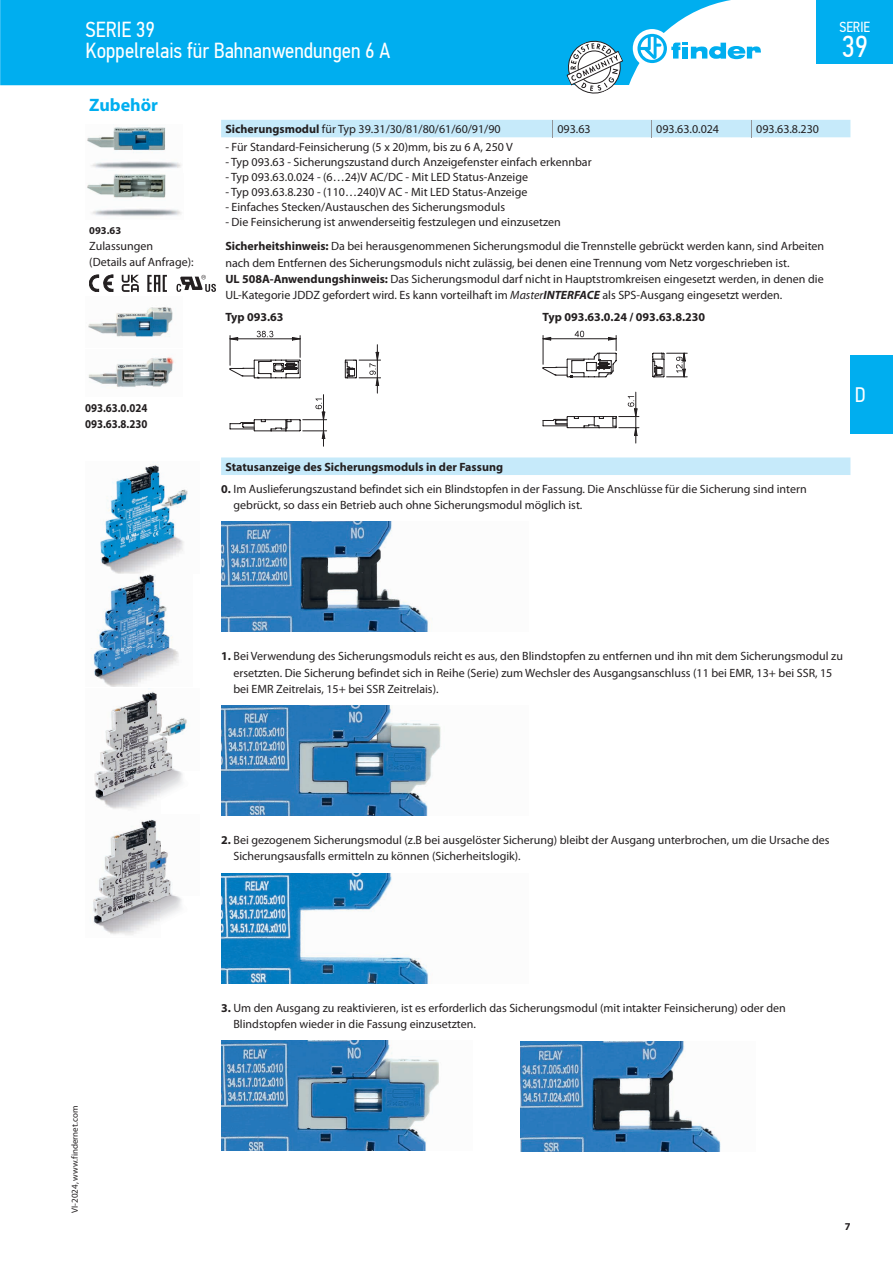
<style>
.page{position:relative;width:893px;height:1263px;background:#fff}
.page>*{position:absolute;margin:0;border:0;box-sizing:border-box;transform-origin:0 0}
.t1{font:30.3px "PF Din Text Cond Pro";color:#fff}
.t2{font:21.75px/21px "PF Din Text Cond Pro";color:#fff}
.t3{font:21px "PF Din Text Cond Pro";color:#fff}
.t4{font:700 18px "Myriad Pro";color:#00aeef}
.t5{font:14.55px "PF Din Text Cond Pro";color:#fff}
.t6{font:12px/16.2px "Myriad Pro";color:#231f20}
.t7{font:700 12px "Myriad Pro";color:#231f20}
.t8{font:700 12px/16.2px "Myriad Pro";color:#231f20;scale:.9 1}
.t9{font:700 10.5px "Myriad Pro";color:#231f20}
.t10{font:9px "Myriad Pro";color:#231f20}
.s1{font-weight:700}
.s2{font-style:italic}
.s3{font-weight:700;font-style:italic}
</style>
<div class="page">
<div style="left:0;top:0;width:731px;height:85px;background:#00aeef"></div>
<div style="left:633px;top:29px;width:38px;height:39px;background:#fff;border-radius:50%"></div>
<svg style="left:637px;top:34px;width:124px;height:29px"></svg>
<div style="left:816px;top:0;width:77px;height:64px;background:#00aeef"></div>
<div style="left:850px;top:355px;width:43px;height:79px;background:#00aeef"></div>
<svg style="left:221px;top:120px;width:629px;height:355px"></svg>
<svg style="left:552px;top:120px;width:1px;height:17px"></svg>
<svg style="left:651px;top:120px;width:1px;height:17px"></svg>
<svg style="left:751px;top:120px;width:1px;height:17px"></svg>
<img style="left:87px;top:127px;width:94px;height:42px">
<img style="left:87px;top:174px;width:95px;height:42px">
<svg style="left:122px;top:275px;width:17px;height:17px"></svg>
<svg style="left:89px;top:275px;width:24px;height:17px"></svg>
<svg style="left:177px;top:275px;width:39px;height:17px"></svg>
<svg style="left:147px;top:275px;width:20px;height:17px"></svg>
<img style="left:88px;top:307px;width:85px;height:30px">
<img style="left:88px;top:357px;width:86px;height:30px">
<svg style="left:230px;top:331px;width:71px;height:47px"></svg>
<hr style="left:230px;top:339px;width:70px;height:1px;background:#231f20">
<svg style="left:230px;top:399px;width:97px;height:40px"></svg>
<hr style="left:323px;top:395px;width:1px;height:51px;background:#231f20">
<svg style="left:345px;top:352px;width:36px;height:34px"></svg>
<hr style="left:377px;top:345px;width:1px;height:48px;background:#231f20">
<svg style="left:543px;top:331px;width:74px;height:47px"></svg>
<hr style="left:543px;top:338px;width:73px;height:1px;background:#231f20">
<svg style="left:543px;top:396px;width:96px;height:40px"></svg>
<hr style="left:635px;top:392px;width:1px;height:51px;background:#231f20">
<svg style="left:652px;top:353px;width:35px;height:25px"></svg>
<img style="left:100px;top:462px;width:88px;height:112px">
<img style="left:93px;top:691px;width:95px;height:244px">
<img style="left:91px;top:574px;width:88px;height:112px">
<img style="left:221px;top:521px;width:212px;height:110px">
<img style="left:221px;top:705px;width:220px;height:110px">
<img style="left:221px;top:873px;width:208px;height:110px">
<img style="left:221px;top:1041px;width:218px;height:110px">
<img style="left:520px;top:1042px;width:201px;height:109px">
<svg style="left:564px;top:37px;width:60px;height:57px"></svg>
<h2 class="t2" style="left:85px;top:19px;width:306px">SERIE 39<br>Koppelrelais für Bahnanwendungen 6 A</h2>
<h3 class="t4" style="left:89px;top:93px;width:70px">Zubehör</h3>
<p class="t9" style="left:89px;top:224px;width:33px">093.63</p>
<p class="t6" style="left:89px;top:238px;width:106px">Zulassungen (Details auf Anfrage):</p>
<p class="t6" style="left:225px;top:121px;width:277px"><span class="s1">Sicherungsmodul</span> für Typ 39.31/30/81/80/61/60/91/90</p>
<p class="t6" style="left:557px;top:121px;width:35px">093.63</p>
<p class="t6" style="left:656px;top:121px;width:64px">093.63.0.024</p>
<p class="t6" style="left:756px;top:121px;width:64px">093.63.8.230</p>
<p class="t6" style="left:225px;top:138px;width:289px">- Für Standard-Feinsicherung (5 x 20)mm, bis zu 6 A, 250 V</p>
<p class="t6" style="left:225px;top:153px;width:368px">- Typ 093.63 - Sicherungszustand durch Anzeigefenster einfach erkennbar</p>
<p class="t6" style="left:225px;top:168px;width:304px">- Typ 093.63.0.024 - (6…24)V AC/DC - Mit LED Status-Anzeige</p>
<p class="t6" style="left:225px;top:183px;width:304px">- Typ 093.63.8.230 - (110…240)V AC - Mit LED Status-Anzeige</p>
<p class="t6" style="left:225px;top:198px;width:281px">- Einfaches Stecken/Austauschen des Sicherungsmoduls</p>
<p class="t6" style="left:225px;top:209px;width:600px;line-height:24.8px">- Die Feinsicherung ist anwenderseitig festzulegen und einzusetzen<br><span class="s1">Sicherheitshinweis:</span> Da bei herausgenommenen Sicherungsmodul die Trennstelle gebrückt werden kann, sind Arbeiten</p>
<p class="t6" style="left:225px;top:254px;width:600px">nach dem Entfernen des Sicherungsmoduls nicht zulässig, bei denen eine Trennung vom Netz vorgeschrieben ist.<br><span class="s1">UL 508A-Anwendungshinweis:</span> Das Sicherungsmodul darf nicht in Hauptstromkreisen eingesetzt werden, in denen die<br>UL-Kategorie JDDZ gefordert wird. Es kann vorteilhaft im <span class="s2">Master</span><span class="s3">INTERFACE</span> als SPS-Ausgang eingesetzt werden.</p>
<p class="t7" style="left:225px;top:309px;width:60px">Typ 093.63</p>
<p class="t7" style="left:543px;top:309px;width:164px">Typ 093.63.0.24 / 093.63.8.230</p>
<p class="t5" style="left:839px;top:19px;width:32px">SERIE</p>
<h1 class="t1" style="left:841px;top:28px;width:28px">39</h1>
<p class="t8" style="left:85px;top:400px;width:71px">093.63.0.024<br>093.63.8.230</p>
<p class="t7" style="left:225px;top:459px;width:279px">Statusanzeige des Sicherungsmoduls in der Fassung</p>
<p class="t6" style="left:233px;top:480px;width:575px;text-indent:-12px"><span class="s1">0.</span> Im Auslieferungszustand befindet sich ein Blindstopfen in der Fassung. Die Anschlüsse für die Sicherung sind intern gebrückt, so dass ein Betrieb auch ohne Sicherungsmodul möglich ist.</p>
<h3 class="t3" style="left:855px;top:383px;width:12px">D</h3>
<p class="t6" style="left:233px;top:648px;width:611px;text-indent:-12px"><span class="s1">1.</span> Bei Verwendung des Sicherungsmoduls reicht es aus, den Blindstopfen zu entfernen und ihn mit dem Sicherungsmodul zu ersetzten. Die Sicherung befindet sich in Reihe (Serie) zum Wechsler des Ausgangsanschluss (11 bei EMR, 13+ bei SSR, 15 bei EMR Zeitrelais, 15+ bei SSR Zeitrelais).</p>
<p class="t6" style="left:233px;top:832px;width:598px;text-indent:-12px"><span class="s1">2.</span> Bei gezogenem Sicherungsmodul (z.B bei ausgelöster Sicherung) bleibt der Ausgang unterbrochen, um die Ursache des<br>Sicherungsausfalls ermitteln zu können (Sicherheitslogik).</p>
<p class="t10" style="left:69px;top:1213px;width:108px;rotate:-90deg">VI-2024, www.findernet.com</p>
<p class="t6" style="left:233px;top:1000px;width:554px;text-indent:-12px"><span class="s1">3.</span> Um den Ausgang zu reaktivieren, ist es erforderlich das Sicherungsmodul (mit intakter Feinsicherung) oder den<br>Blindstopfen wieder in die Fassung einzusetzten.</p>
<p class="t9" style="left:845px;top:1219px;width:7px">7</p>
</div>
